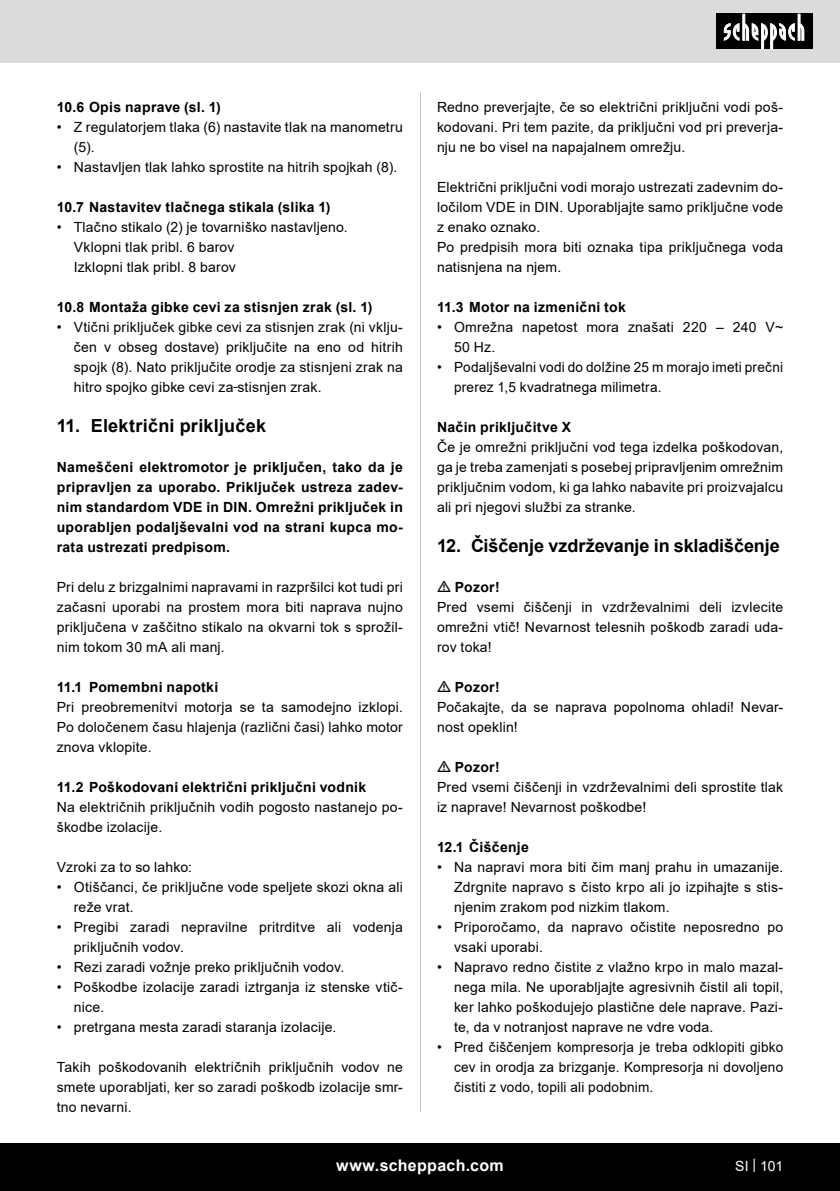
<style>
.page{position:relative;width:840px;height:1191px;background:#fff}
.page>*{position:absolute;margin:0;border:0;box-sizing:border-box;transform-origin:0 0}
.t1{font:700 18px "Arial";color:#000}
.t2{font:700 16px "Arial";letter-spacing:.02em;color:#fff}
.Grundtext{font:14px/20px "Arial";letter-spacing:.015em;color:#000;text-align:justify}
.Grundtext__Bold{font:700 14px/20px "Arial";letter-spacing:.02em;color:#000;text-align:justify}
.t3{font:14px "Arial";color:#fff}
</style>
<div class="page">
<div style="left:0;top:0;width:839px;height:63px;background:#dbdbdb"></div>
<div style="left:0;top:1143px;width:839px;height:48px;background:#000"></div>
<div style="left:716px;top:14px;width:96px;height:35px;background:#000"></div>
<svg style="left:723px;top:14px;width:81px;height:35px"></svg>
<hr style="left:420px;top:92px;width:1px;height:1020px;background:#c7c7c7">
<p class="Grundtext__Bold" style="left:57px;top:97px;width:165px">10.6 Opis naprave (sl. 1)</p>
<p class="Grundtext" style="left:74px;top:117px;width:330px;text-indent:-17px">• Z regulatorjem tlaka (6) nastavite tlak na manometru (5).</p>
<p class="Grundtext" style="left:57px;top:157px;width:342px">• Nastavljen tlak lahko sprostite na hitrih spojkah (8).</p>
<p class="Grundtext__Bold" style="left:57px;top:197px;width:275px">10.7 Nastavitev tlačnega stikala (slika 1)</p>
<p class="Grundtext" style="left:57px;top:217px;width:292px">• Tlačno stikalo (2) je tovarniško nastavljeno.</p>
<p class="Grundtext" style="left:74px;top:237px;width:162px">Vklopni tlak pribl. 6 barov</p>
<p class="Grundtext" style="left:74px;top:257px;width:164px">Izklopni tlak pribl. 8 barov</p>
<p class="Grundtext__Bold" style="left:57px;top:297px;width:317px">10.8 Montaža gibke cevi za stisnjen zrak (sl. 1)</p>
<p class="Grundtext" style="left:74px;top:317px;width:330px;text-indent:-17px">• Vtični priključek gibke cevi za stisnjen zrak (ni vklju&shy;čen v obseg dostave) priključite na eno od hitrih spojk (8). Nato priključite orodje za stisnjeni zrak na hitro spojko gibke cevi za stisnjen zrak.</p>
<p class="t1" style="left:57px;top:413px;width:211px">11. Električni priključek</p>
<p class="Grundtext__Bold" style="left:57px;top:457px;width:347px">Nameščeni elektromotor je priključen, tako da je pripravljen za uporabo. Priključek ustreza zadev&shy;nim standardom VDE in DIN. Omrežni priključek in uporabljen podaljševalni vod na strani kupca mo&shy;rata ustrezati predpisom.</p>
<p class="Grundtext" style="left:57px;top:577px;width:347px">Pri delu z brizgalnimi napravami in razpršilci kot tudi pri začasni uporabi na prostem mora biti naprava nujno priključena v zaščitno stikalo na okvarni tok s sprožil&shy;nim tokom 30 mA ali manj.</p>
<p class="Grundtext__Bold" style="left:57px;top:677px;width:163px">11.1 Pomembni napotki</p>
<p class="Grundtext" style="left:57px;top:697px;width:347px">Pri preobremenitvi motorja se ta samodejno izklopi.<br>Po določenem času hlajenja (različni časi) lahko motor znova vklopite.</p>
<p class="Grundtext__Bold" style="left:57px;top:777px;width:311px">11.2 Poškodovani električni priključni vodnik</p>
<p class="Grundtext" style="left:57px;top:797px;width:347px">Na električnih priključnih vodih pogosto nastanejo po&shy;škodbe izolacije.</p>
<p class="Grundtext" style="left:57px;top:857px;width:137px">Vzroki za to so lahko:</p>
<p class="Grundtext" style="left:74px;top:877px;width:330px;text-indent:-17px">• Otiščanci, če priključne vode speljete skozi okna ali reže vrat.</p>
<p class="Grundtext" style="left:74px;top:917px;width:330px;text-indent:-17px">• Pregibi zaradi nepravilne pritrditve ali vodenja priključnih vodov.</p>
<p class="Grundtext" style="left:57px;top:957px;width:289px">• Rezi zaradi vožnje preko priključnih vodov.</p>
<p class="Grundtext" style="left:74px;top:977px;width:330px;text-indent:-17px">• Poškodbe izolacije zaradi iztrganja iz stenske vtič&shy;nice.</p>
<p class="Grundtext" style="left:57px;top:1017px;width:281px">• pretrgana mesta zaradi staranja izolacije.</p>
<p class="Grundtext" style="left:57px;top:1057px;width:347px">Takih poškodovanih električnih priključnih vodov ne smete uporabljati, ker so zaradi poškodb izolacije smr&shy;tno nevarni.</p>
<p class="Grundtext" style="left:437px;top:97px;width:347px">Redno preverjajte, če so električni priključni vodi poš&shy;kodovani. Pri tem pazite, da priključni vod pri preverja&shy;nju ne bo visel na napajalnem omrežju.</p>
<p class="Grundtext" style="left:437px;top:177px;width:347px">Električni priključni vodi morajo ustrezati zadevnim do&shy;ločilom VDE in DIN. Uporabljajte samo priključne vode z enako oznako.</p>
<p class="Grundtext" style="left:437px;top:237px;width:347px">Po predpisih mora biti oznaka tipa priključnega voda natisnjena na njem.</p>
<p class="Grundtext__Bold" style="left:437px;top:297px;width:190px">11.3 Motor na izmenični tok</p>
<p class="Grundtext" style="left:454px;top:317px;width:330px;text-indent:-17px">• Omrežna napetost mora znašati 220 ‒ 240 V~<br>50 Hz.</p>
<p class="Grundtext" style="left:454px;top:357px;width:330px;text-indent:-17px">• Podaljševalni vodi do dolžine 25 m morajo imeti prečni prerez 1,5 kvadratnega milimetra.</p>
<p class="Grundtext__Bold" style="left:437px;top:417px;width:135px">Način priključitve X</p>
<p class="Grundtext" style="left:437px;top:437px;width:347px">Če je omrežni priključni vod tega izdelka poškodovan, ga je treba zamenjati s posebej pripravljenim omrežnim priključnim vodom, ki ga lahko nabavite pri proizvajalcu ali pri njegovi službi za stranke.</p>
<p class="t1" style="left:437px;top:533px;width:344px">12. Čiščenje vzdrževanje in skladiščenje</p>
<p class="Grundtext__Bold" style="left:454px;top:577px;width:46px">Pozor!</p>
<p class="Grundtext" style="left:437px;top:597px;width:347px">Pred vsemi čiščenji in vzdrževalnimi deli izvlecite omrežni vtič! Nevarnost telesnih poškodb zaradi uda&shy;rov toka!</p>
<p class="Grundtext__Bold" style="left:454px;top:677px;width:46px">Pozor!</p>
<p class="Grundtext" style="left:437px;top:697px;width:347px">Počakajte, da se naprava popolnoma ohladi! Nevar&shy;nost opeklin!</p>
<p class="Grundtext__Bold" style="left:454px;top:757px;width:46px">Pozor!</p>
<p class="Grundtext" style="left:437px;top:777px;width:347px">Pred vsemi čiščenji in vzdrževalnimi deli sprostite tlak iz naprave! Nevarnost poškodbe!</p>
<p class="Grundtext__Bold" style="left:437px;top:837px;width:93px">12.1 Čiščenje</p>
<p class="Grundtext" style="left:454px;top:857px;width:330px;text-indent:-17px">• Na napravi mora biti čim manj prahu in umazanije.<br>Zdrgnite napravo s čisto krpo ali jo izpihajte s stis&shy;njenim zrakom pod nizkim tlakom.</p>
<p class="Grundtext" style="left:454px;top:917px;width:330px;text-indent:-17px">• Priporočamo, da napravo očistite neposredno po vsaki uporabi.</p>
<p class="Grundtext" style="left:454px;top:957px;width:330px;text-indent:-17px">• Napravo redno čistite z vlažno krpo in malo mazal&shy;nega mila. Ne uporabljajte agresivnih čistil ali topil, ker lahko poškodujejo plastične dele naprave. Pazi&shy;te, da v notranjost naprave ne vdre voda.</p>
<p class="Grundtext" style="left:454px;top:1037px;width:330px;text-indent:-17px">• Pred čiščenjem kompresorja je treba odklopiti gibko cev in orodja za brizganje. Kompresorja ni dovoljeno čistiti z vodo, topili ali podobnim.</p>
<p class="t2" style="left:336px;top:1154px;width:169px">www.scheppach.com</p>
<p class="t3" style="left:734px;top:1156px;width:49px">SI | 101</p>
</div>
